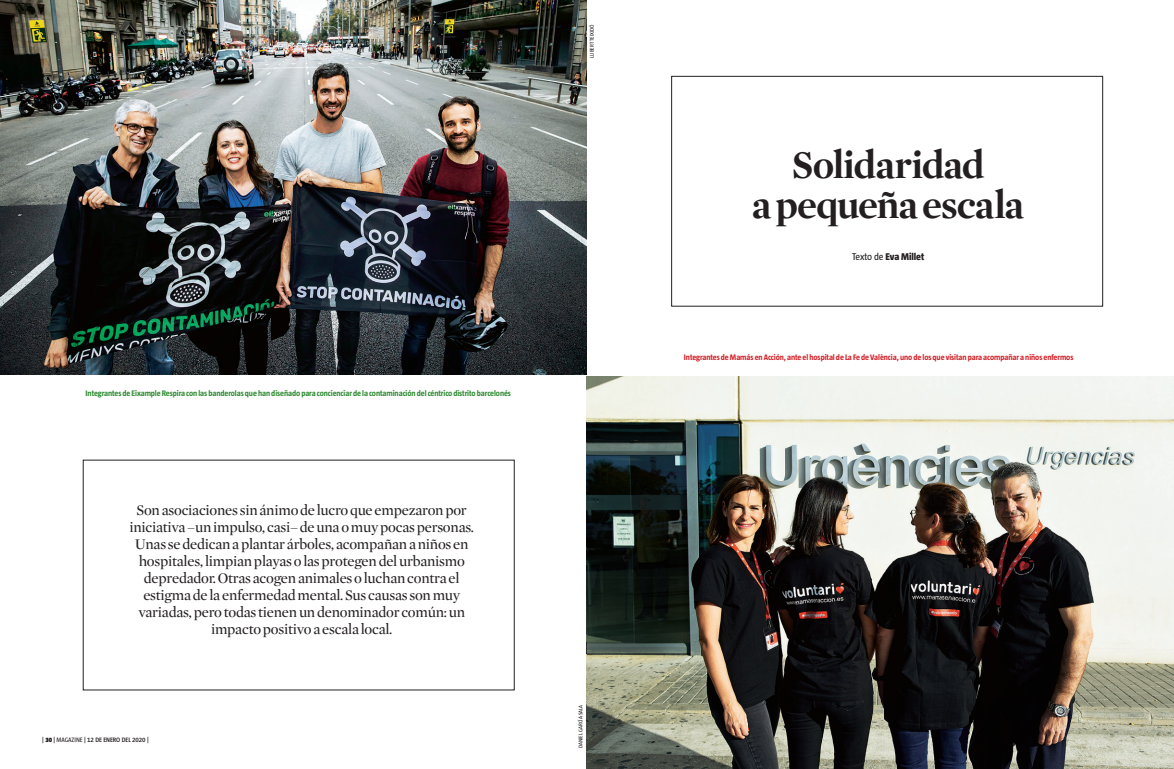
<style>
.page{position:relative;width:1174px;height:769px;background:#fff}
.page>*{position:absolute;margin:0;border:0;box-sizing:border-box;transform-origin:0 0}
.t1{font:700 40px/40px "Mercury Display";letter-spacing:-.025em;color:#231f20;text-align:center}
.t2{font:15px/17px "Mercury Display";letter-spacing:-.015em;color:#231f20;text-align:center}
.t3{font:800 10px "Taz Barcelona";letter-spacing:-.005em;color:#231f20}
.t4{font:700 8.2px "Taz Barcelona";letter-spacing:-.01em;color:#318b34}
.t5{font:700 8.2px "Taz Barcelona";letter-spacing:-.01em;color:#d1232a}
.t6{font:600 6.5px "Taz Barcelona";color:#231f20}
.t7{font:6.5px "Taz Barcelona";color:#231f20}
.t8{font:5.5px "Taz Barcelona";color:#231f20}
.s1{font-weight:600}
.s2{font-weight:900}
.s3{font-weight:400}
</style>
<div class="page">
<img style="left:0;top:0;width:586px;height:374px">
<svg style="left:587px;top:75px;width:587px;height:693px"></svg>
<div style="left:671px;top:76px;width:431px;height:230px;border:1px solid #231f20"></div>
<p class="t8" style="left:589px;top:57px;width:35px;rotate:-90deg">LLIBERT TEIXIDÓ</p>
<p class="t8" style="left:589px;top:58px;width:35px;rotate:-90deg">LLIBERT TEIXIDÓ</p>
<p class="t4" style="left:86px;top:389px;width:427px">Integrantes de Eixample Respira con las banderolas que han diseñado para concienciar de la contaminación del céntrico distrito barcelonés</p>
<p class="t2" style="left:129px;top:500px;width:346px">Son asociaciones sin ánimo de lucro que empezaron por iniciativa –un impulso, casi– de una o muy pocas personas.<br>Unas se dedican a plantar árboles, acompañan a niños en hospitales, limpian playas o las protegen del urbanismo depredador. Otras acogen animales o luchan contra el estigma de la enfermedad mental. Sus causas son muy variadas, pero todas tienen un denominador común: un impacto positivo a escala local.</p>
<p class="t7" style="left:43px;top:736px;width:39px"><span class="s1">|</span> <span class="s2">302</span> <span class="s1">| |</span> MAGAZINE</p>
<p class="t6" style="left:57px;top:736px;width:94px"><span class="s3">MAGAZINE</span>| | 12 DE ENERO DEL 2020 |</p>
<p class="t6" style="left:84px;top:736px;width:70px">8 DE DICIEMBRE DEL 2019 |</p>
<p class="t8" style="left:577px;top:747px;width:44px;rotate:-90deg">DANIEL GARCÍA-SALA</p>
<p class="t8" style="left:577px;top:748px;width:44px;rotate:-90deg">DANIEL GARCÍA-SALA</p>
<h1 class="t1" style="left:752px;top:143px;width:273px">Solidaridad<br>a pequeña escala</h1>
<p class="t3" style="left:852px;top:251px;width:73px"><span class="s3">TEXTO DE</span> Eva Millet</p>
<p class="t5" style="left:684px;top:353px;width:391px">Integrantes de Mamás en Acción, ante el hospital de La Fe de València, uno de los que visitan para acompañar a niños enfermos</p>
</div>
